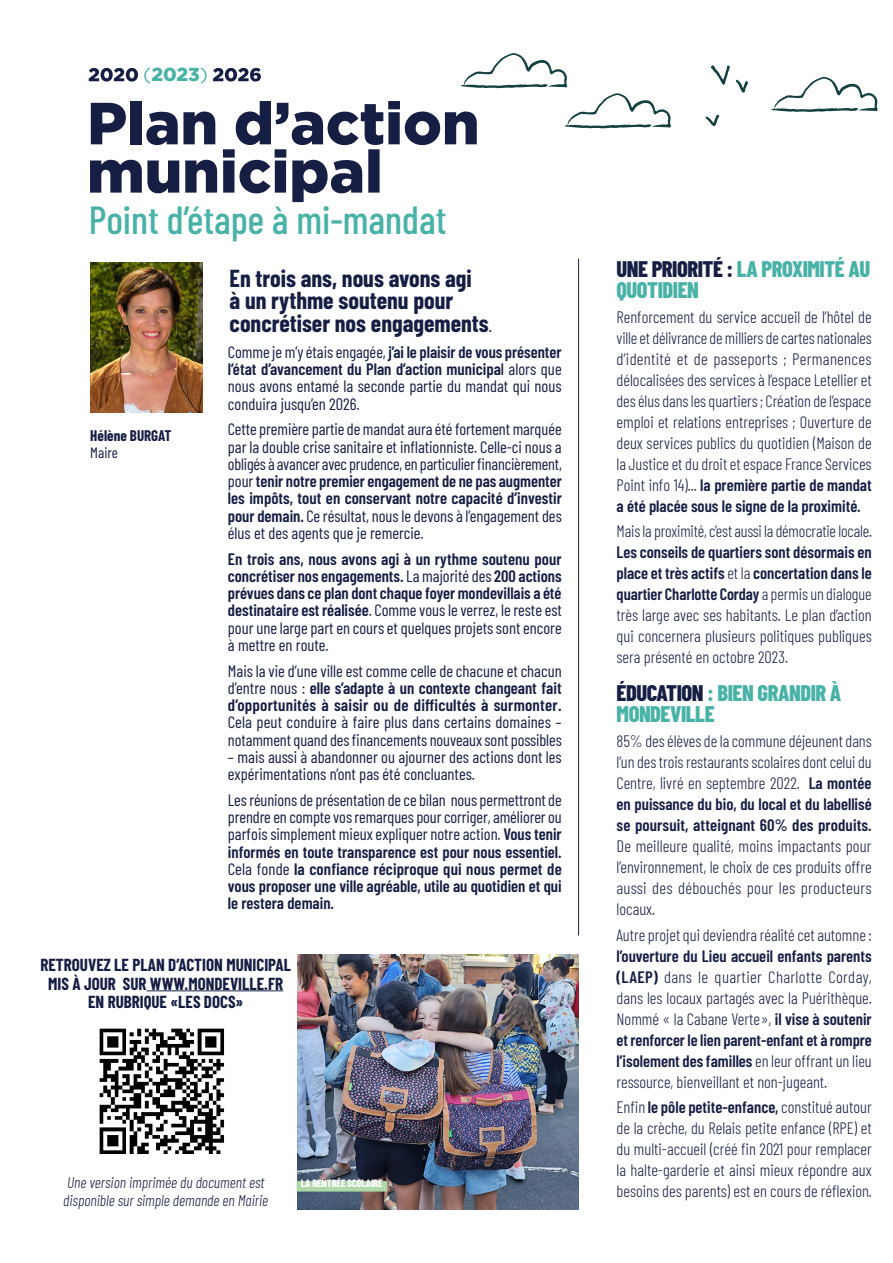
<style>
.page{position:relative;width:893px;height:1263px;background:#fff}
.page>*{position:absolute;margin:0;border:0;box-sizing:border-box;transform-origin:0 0}
.t1{font:500 39.15px "Barlow Condensed";color:#49b2a7}
.t2{font:700 24px/22.5px "Barlow Condensed";color:#161e43}
.t3{font:800 22.5px/21px "Barlow Condensed";letter-spacing:-.02em;color:#49b2a7}
.t4{font:900 18.75px "Gotham";color:#49b2a7}
.t5{font:700 17.1px/18.6px "Barlow Condensed";color:#161e43;text-align:center}
.t6{font:300 16.5px/21px "Barlow Condensed";color:#161e43;text-align:justify}
.t7{font:600 16.5px/17.2px "Barlow Condensed";color:#161e43;text-align:justify}
.t8{font:16.5px/17.2px "Barlow Condensed";color:#161e43;text-align:justify}
.t9{font:italic 300 15.45px/18.6px "Barlow Condensed";color:#161e43}
.t10{font:700 15px "Barlow Condensed";color:#161e43}
.t11{font:15px "Barlow Condensed";color:#161e43}
.t12{font:800 10.5px "Barlow Condensed";letter-spacing:-.02em;color:#fff}
.s1{font-weight:400}
.s2{font-weight:500;font-size:15.75px}
.s3{font-weight:600}
.s4{font-weight:500}
.s5{color:#161e43}
</style>
<div class="page">
<img style="left:297px;top:955px;width:281px;height:255px">
<svg style="left:711px;top:65px;width:19px;height:20px"></svg>
<svg style="left:736px;top:80px;width:12px;height:13px"></svg>
<svg style="left:706px;top:115px;width:13px;height:11px"></svg>
<svg style="left:771px;top:77px;width:107px;height:35px"></svg>
<img style="left:90px;top:263px;width:112px;height:150px">
<hr style="left:578px;top:259px;width:1px;height:676px;background:#161e43">
<hr style="left:147px;top:990px;width:136px;height:1px;background:#161e43">
<img style="left:99px;top:1028px;width:126px;height:126px">
<div style="left:297px;top:1181px;width:90px;height:10px;background:#aed8a8"></div>
<svg style="left:89px;top:53px;width:582px;height:149px"></svg>
<p class="t4" style="left:143px;top:62px;width:66px"><span class="s1">(</span>2023<span class="s1">)</span></p>
<h1 class="t1" style="left:89px;top:192px;width:359px">Point d’étape à mi-mandat</h1>
<p class="t10" style="left:90px;top:425px;width:83px">Hélène BURGAT</p>
<p class="t11" style="left:90px;top:442px;width:29px">Maire</p>
<h2 class="t2" style="left:230px;top:265px;width:264px">En trois ans, nous avons agi<br>à un rythme soutenu pour concrétiser nos engagements<span class="s2">.</span></h2>
<p class="t8" style="left:228px;top:342px;width:335px">Comme je m’y étais engagée, <span class="s3">j’ai le plaisir de vous présenter l’état d’avancement du Plan d’action municipa</span><span class="s4">l</span> alors que nous avons entamé la seconde partie du mandat qui nous conduira jusqu’en 2026.</p>
<p class="t8" style="left:228px;top:419px;width:336px">Cette première partie de mandat aura été fortement marquée par la double crise sanitaire et inflationniste. Celle-ci nous a obligés à avancer avec prudence, en particulier financièrement, pour <span class="s3">tenir notre premier engagement de ne pas augmenter les impôts, tout en conservant notre capacité d’investir pour demain.</span> Ce résultat, nous le devons à l’engagement des élus et des agents que je remercie.</p>
<p class="t7" style="left:228px;top:549px;width:336px">En trois ans, nous avons agi à un rythme soutenu pour concrétiser nos engagements. <span class="s1">La majorité des</span> 200 actions prévues dans ce plan dont chaque foyer mondevillais a été destinataire est réalisée<span class="s1">. Comme vous le verrez, le reste est pour une large part en cours et quelques projets sont encore à mettre en route.</span></p>
<p class="t7" style="left:228px;top:661px;width:335px"><span class="s1">Mais la vie d’une ville est comme celle de chacune et chacun d’entre nous :</span> elle s’adapte à un contexte changeant fait d’opportunités à saisir ou de difficultés à surmonter.</p>
<p class="t8" style="left:228px;top:713px;width:335px">Cela peut conduire à faire plus dans certains domaines – notamment quand des financements nouveaux sont possibles</p>
<p class="t8" style="left:228px;top:747px;width:335px">– mais aussi à abandonner ou ajourner des actions dont les expérimentations n’ont pas été concluantes.</p>
<p class="t7" style="left:228px;top:790px;width:335px"><span class="s1">Les réunions de présentation de ce bilan nous permettront de prendre en compte vos remarques pour corriger, améliorer ou parfois simplement mieux expliquer notre action.</span> Vous tenir informés en toute transparence est pour nous essentiel.<br><span class="s1">Cela fonde</span> la confiance réciproque qui nous permet de vous proposer une ville agréable, utile au quotidien et qui le restera demain.</p>
<p class="t5" style="left:40px;top:954px;width:252px">RETROUVEZ LE PLAN D’ACTION MUNICIPAL<br>MIS À JOUR SUR WWW.MONDEVILLE.FR<br>EN RUBRIQUE «LES DOCS»</p>
<p class="t9" style="left:63px;top:1171px;width:207px">Une version imprimée du document est disponible sur simple demande en Mairie</p>
<p class="t12" style="left:301px;top:1176px;width:83px">LA RENTRÉE SCOLAIRE</p>
<h3 class="t3" style="left:617px;top:257px;width:255px"><span class="s5">UNE PRIORITÉ :</span> LA PROXIMITÉ AU<br>QUOTIDIEN</h3>
<p class="t6" style="left:617px;top:305px;width:257px">Renforcement du service accueil de l’hôtel de ville et délivrance de milliers de cartes nationales d’identité et de passeports ; Permanences délocalisées des services à l’espace Letellier et des élus dans les quartiers ; Création de l’espace emploi et relations entreprises ; Ouverture de deux services publics du quotidien (Maison de la Justice et du droit et espace France Services Point info 14)... <span class="s3">la première partie de mandat a été placée sous le signe de la proximité.</span></p>
<p class="t6" style="left:617px;top:519px;width:257px">Mais la proximité, c’est aussi la démocratie locale.</p>
<p class="t6" style="left:617px;top:540px;width:257px"><span class="s3">Les conseils de quartiers sont désormais en place et très actifs</span> et la <span class="s3">concertation dans le quartier Charlotte Corday</span> a permis un dialogue très large avec ses habitants. Le plan d’action qui concernera plusieurs politiques publiques sera présenté en octobre 2023.</p>
<h3 class="t3" style="left:617px;top:681px;width:226px"><span class="s5">ÉDUCATION</span> : BIEN GRANDIR À<br>MONDEVILLE</h3>
<p class="t6" style="left:617px;top:730px;width:257px">85% des élèves de la commune déjeunent dans l’un des trois restaurants scolaires dont celui du Centre, livré en septembre 2022. <span class="s3">La montée en puissance du bio, du local et du labellisé se poursuit, atteignant 60% des produits.</span></p>
<p class="t6" style="left:617px;top:835px;width:257px">De meilleure qualité, moins impactants pour l’environnement, le choix de ces produits offre aussi des débouchés pour les producteurs locaux.</p>
<p class="t6" style="left:617px;top:923px;width:257px">Autre projet qui deviendra réalité cet automne :</p>
<p class="t6" style="left:617px;top:944px;width:257px"><span class="s3">l’ouverture du Lieu accueil enfants parents (LAEP)</span> dans le quartier Charlotte Corday, dans les locaux partagés avec la Puérithèque.<br>Nommé « la Cabane Verte», <span class="s3">il vise à soutenir et renforcer le lien parent-enfant et à rompre l’isolement des familles</span> en leur offrant un lieu ressource, bienveillant et non-jugeant.</p>
<p class="t6" style="left:617px;top:1095px;width:257px">Enfin <span class="s3">le pôle petite-enfance,</span> constitué autour de la crèche, du Relais petite enfance (RPE) et du multi-accueil (créé fin 2021 pour remplacer la halte-garderie et ainsi mieux répondre aux besoins des parents) est en cours de réflexion.</p>
</div>
